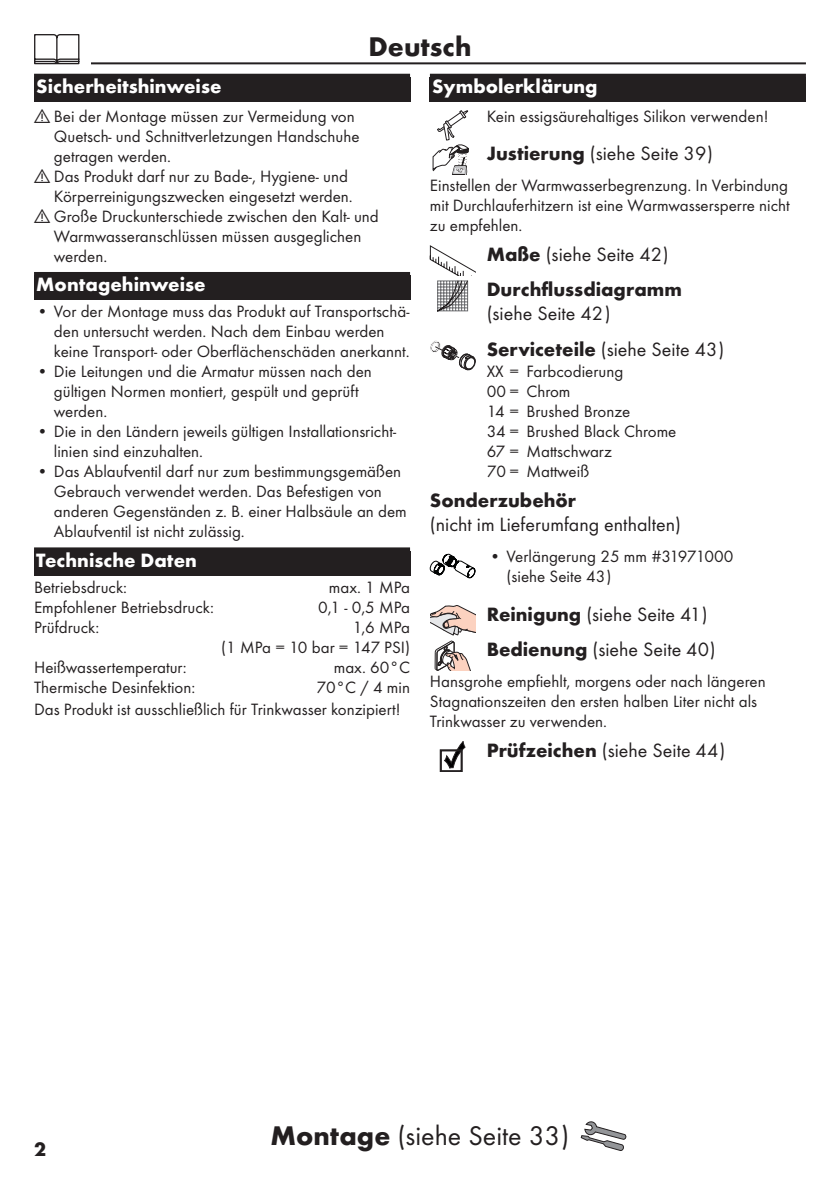
<style>
.page{position:relative;width:840px;height:1191px;background:#fff}
.page>*{position:absolute;margin:0;border:0;box-sizing:border-box;transform-origin:0 0}
.Ueberschrift_Grafik__folgeText_DE{font:28px "Futura TOT Boo";color:#231f20}
.Sprache_Rahmenwechsel_DE{font:700 28px "Futura TOT";color:#231f20}
.Ueberschrift_Grafik__folgeText_DE-2{font:20px/35.4px "Futura TOT Boo";color:#231f20}
.Ueberschrift_DE{font:700 20px "Futura TOT";color:#fff}
.Ueberschrift_Grafik__folgeText_DE-3{font:700 20px/35.4px "Futura TOT";color:#231f20}
.Ueberschrift___DE{font:700 20px "Futura TOT";color:#fff}
.Ueberschrift_Grafik__folgeText_DE-4{font:17px/20px "Futura TOT Boo";color:#231f20}
.Techn__Daten_DE{font:17px "Futura TOT Boo";color:#231f20}
.Normaltext_DE{font:17px "Futura TOT Boo";color:#231f20}
.Normaltext_Grafik_DE{font:17px "Futura TOT Boo";color:#231f20}
.s1{font-family:"Futura TOT";font-weight:700}
.s2{font-family:"Futura TOT Boo";font-weight:400}
</style>
<div class="page">
<hr style="left:34px;top:62px;width:771px;height:2px;background:#231f20">
<div style="left:23px;top:34px;width:68px;height:34px;background:#fff"></div>
<svg style="left:34px;top:34px;width:45px;height:30px"></svg>
<svg style="left:580px;top:1121px;width:46px;height:29px"></svg>
<div style="left:34px;top:74px;width:376px;height:28px;background:#231f20"></div>
<div style="left:34px;top:272px;width:376px;height:28px;background:#231f20"></div>
<div style="left:34px;top:547px;width:376px;height:28px;background:#231f20"></div>
<div style="left:429px;top:74px;width:376px;height:28px;background:#231f20"></div>
<svg style="left:432px;top:110px;width:36px;height:65px"></svg>
<svg style="left:429px;top:245px;width:46px;height:66px"></svg>
<svg style="left:430px;top:340px;width:45px;height:30px"></svg>
<svg style="left:429px;top:553px;width:46px;height:26px"></svg>
<svg style="left:430px;top:605px;width:45px;height:65px"></svg>
<svg style="left:440px;top:741px;width:25px;height:30px"></svg>
<p class="Sprache_Rahmenwechsel_DE" style="left:368px;top:29px;width:104px">Deutsch</p>
<p class="Ueberschrift___DE" style="left:36px;top:74px;width:186px">Sicherheitshinweise</p>
<p class="Ueberschrift_Grafik__folgeText_DE-4" style="left:54px;top:106px;width:307px;text-indent:-20px"><sub>!</sub> Bei der Montage müssen zur Vermeidung von<br>Quetsch- und Schnittverletzungen Handschuhe getragen werden.</p>
<p class="Ueberschrift_Grafik__folgeText_DE-4" style="left:34px;top:166px;width:320px;text-align:right"><sub>!</sub> Das Produkt darf nur zu Bade-, Hygiene- und<br>Körperreinigungszwecken eingesetzt werden.</p>
<p class="Ueberschrift_Grafik__folgeText_DE-4" style="left:54px;top:206px;width:326px;text-indent:-20px"><sub>!</sub> Große Druckunterschiede zwischen den Kalt- und<br>Warmwasseranschlüssen müssen ausgeglichen werden.</p>
<p class="Ueberschrift_DE" style="left:36px;top:272px;width:171px">Montagehinweise</p>
<p class="Ueberschrift_Grafik__folgeText_DE-4" style="left:54px;top:301px;width:357px;text-indent:-17px">• Vor der Montage muss das Produkt auf Transportschä&shy;den untersucht werden. Nach dem Einbau werden keine Transport- oder Oberflächenschäden anerkannt.</p>
<p class="Ueberschrift_Grafik__folgeText_DE-4" style="left:54px;top:361px;width:319px;text-indent:-17px">• Die Leitungen und die Armatur müssen nach den gültigen Normen montiert, gespült und geprüft werden.</p>
<p class="Ueberschrift_Grafik__folgeText_DE-4" style="left:54px;top:421px;width:343px;text-indent:-17px">• Die in den Ländern jeweils gültigen Installationsricht&shy;linien sind einzuhalten.</p>
<p class="Ueberschrift_Grafik__folgeText_DE-4" style="left:54px;top:461px;width:354px;text-indent:-17px">• Das Ablaufventil darf nur zum bestimmungsgemäßen Gebrauch verwendet werden. Das Befestigen von anderen Gegenständen z. B. einer Halbsäule an dem Ablaufventil ist nicht zulässig.</p>
<p class="Ueberschrift_DE" style="left:36px;top:548px;width:162px">Technische Daten</p>
<p class="Techn__Daten_DE" style="left:34px;top:577px;width:95px">Betriebsdruck:</p>
<p class="Techn__Daten_DE" style="left:329px;top:577px;width:83px">max. 1 MPa</p>
<p class="Techn__Daten_DE" style="left:34px;top:597px;width:181px">Empfohlener Betriebsdruck:</p>
<p class="Techn__Daten_DE" style="left:318px;top:597px;width:93px">0,1 - 0,5 MPa</p>
<p class="Techn__Daten_DE" style="left:34px;top:617px;width:67px">Prüfdruck:</p>
<p class="Techn__Daten_DE" style="left:352px;top:617px;width:59px">1,6 MPa</p>
<p class="Techn__Daten_DE" style="left:221px;top:637px;width:190px">(1 MPa = 10 bar = 147 PSI)</p>
<p class="Techn__Daten_DE" style="left:34px;top:657px;width:154px">Heißwassertemperatur:</p>
<p class="Techn__Daten_DE" style="left:333px;top:657px;width:78px">max. 60°C</p>
<p class="Techn__Daten_DE" style="left:34px;top:677px;width:163px">Thermische Desinfektion:</p>
<p class="Techn__Daten_DE" style="left:316px;top:677px;width:95px">70°C / 4 min</p>
<p class="Normaltext_DE" style="left:34px;top:699px;width:368px">Das Produkt ist ausschließlich für Trinkwasser konzipiert!</p>
<p class="Ueberschrift_DE" style="left:432px;top:74px;width:167px">Symbolerklärung</p>
<p class="Normaltext_Grafik_DE" style="left:486px;top:106px;width:283px">Kein essigsäurehaltiges Silikon verwenden!</p>
<p class="Ueberschrift_Grafik__folgeText_DE-2" style="left:486px;top:135px;width:228px"><span class="s1">Justierung</span> (siehe Seite 39)</p>
<p class="Ueberschrift_Grafik__folgeText_DE-4" style="left:429px;top:175px;width:361px;text-align:justify">Einstellen der Warmwasserbegrenzung. In Verbindung mit Durchlauferhitzern ist eine Warmwassersperre nicht zu empfehlen.</p>
<p class="Ueberschrift_Grafik__folgeText_DE-3" style="left:486px;top:236px;width:197px">Maße <span class="s2">(siehe Seite 42)<br></span>Durchflussdiagramm</p>
<p class="Ueberschrift_Grafik__folgeText_DE-2" style="left:486px;top:296px;width:239px">(siehe Seite 42)<br><span class="s1">Serviceteile</span> (siehe Seite 43)</p>
<p class="Ueberschrift_Grafik__folgeText_DE-4" style="left:486px;top:361px;width:191px">XX = Farbcodierung<br>00 = Chrom<br>14 = Brushed Bronze<br>34 = Brushed Black Chrome<br>67 = Mattschwarz<br>70 = Mattweiß</p>
<p class="Ueberschrift_Grafik__folgeText_DE-2" style="left:429px;top:488px;width:252px;line-height:24px"><span class="s1">Sonderzubehör<br></span>(nicht im Lieferumfang enthalten)</p>
<p class="Ueberschrift_Grafik__folgeText_DE-4" style="left:506px;top:546px;width:228px;text-indent:-17px">• Verlängerung 25 mm #31971000 (siehe Seite 43)</p>
<p class="Ueberschrift_Grafik__folgeText_DE-2" style="left:486px;top:596px;width:230px"><span class="s1">Reinigung</span> (siehe Seite 41)<br><span class="s1">Bedienung</span> (siehe Seite 40)</p>
<p class="Ueberschrift_Grafik__folgeText_DE-4" style="left:429px;top:671px;width:337px">Hansgrohe empfiehlt, morgens oder nach längeren<br>Stagnationszeiten den ersten halben Liter nicht als<br>Trinkwasser zu verwenden.</p>
<p class="Ueberschrift_Grafik__folgeText_DE-2" style="left:486px;top:732px;width:240px"><span class="s1">Prüfzeichen</span> (siehe Seite 44)</p>
<p class="Ueberschrift_Grafik__folgeText_DE-3" style="left:34px;top:1131px;width:13px">2</p>
<p class="Ueberschrift_Grafik__folgeText_DE" style="left:270px;top:1119px;width:300px"><span class="s1">Montage</span> (siehe Seite 33)</p>
</div>
